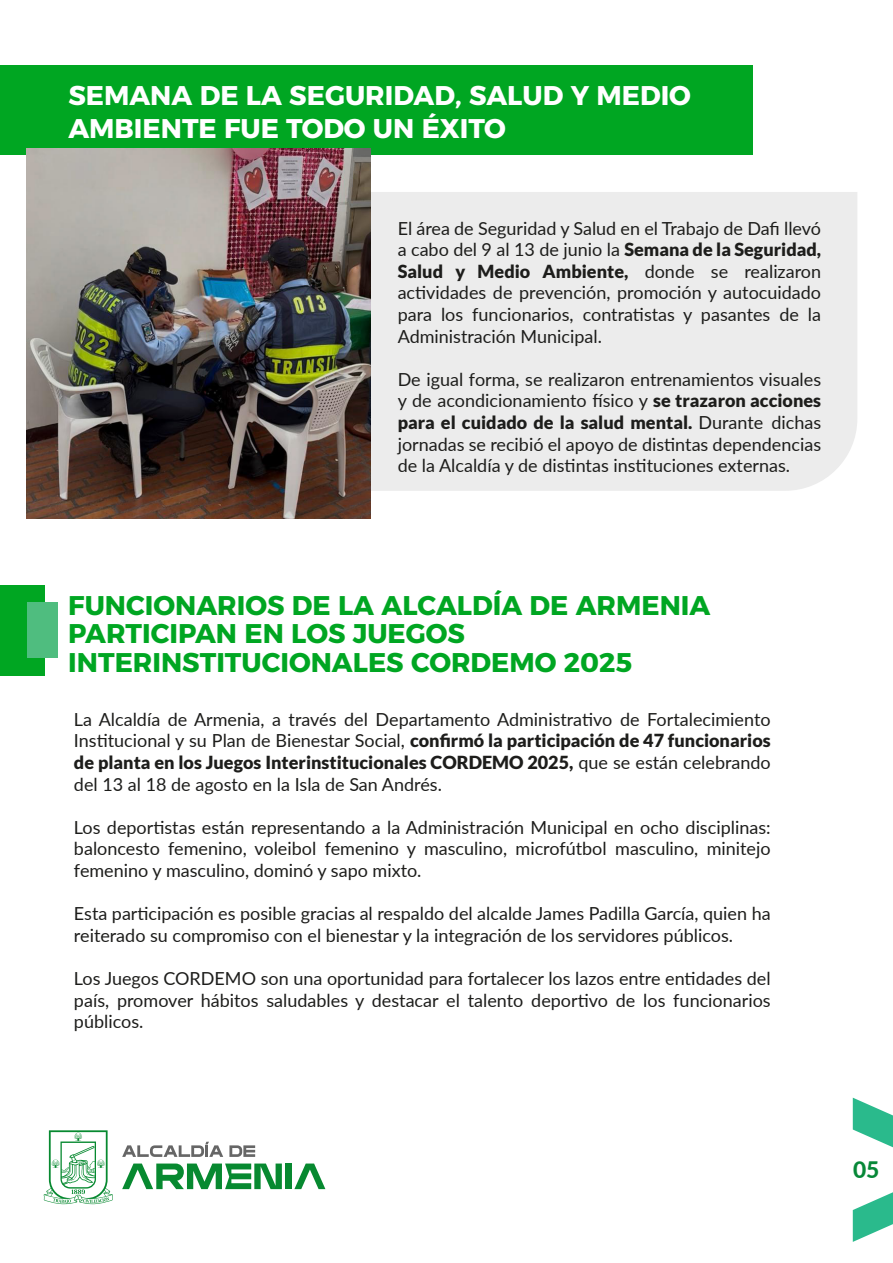
<style>
.page{position:relative;width:893px;height:1263px;background:#fff}
.page>*{position:absolute;margin:0;border:0;box-sizing:border-box;transform-origin:0 0}
.t1{font:700 27px/28.5px "Alexandria";color:#00a622}
.t2{font:700 27px/32.4px "Alexandria";color:#fff}
.t3{font:800 22.8px "Lato";color:#078838}
.t4{font:18px/21.6px "Lato";color:#1d1d1b;text-align:justify}
.s1{font-weight:900}
</style>
<div class="page">
<svg style="left:122px;top:1163px;width:160px;height:26px"></svg>
<div style="left:285px;top:1163px;width:6px;height:26px;background:#078930"></div>
<svg style="left:294px;top:1163px;width:31px;height:26px"></svg>
<svg style="left:122px;top:1142px;width:101px;height:15px"></svg>
<svg style="left:229px;top:1145px;width:26px;height:12px"></svg>
<svg style="left:44px;top:1130px;width:69px;height:74px"></svg>
<svg style="left:853px;top:1098px;width:39px;height:144px"></svg>
<div style="left:370px;top:192px;width:487px;height:299px;background:#ececec"></div>
<div style="left:0;top:66px;width:753px;height:89px;background:#00a622"></div>
<div style="left:0;top:585px;width:44px;height:91px;background:#00a622"></div>
<div style="left:27px;top:603px;width:31px;height:55px;background:#4fbd7f"></div>
<img style="left:27px;top:149px;width:343px;height:370px">
<h1 class="t2" style="left:68px;top:80px;width:624px">SEMANA DE LA SEGURIDAD, SALUD Y MEDIO<br>AMBIENTE FUE TODO UN ÉXITO</h1>
<p class="t4" style="left:398px;top:216px;width:425px">El área de Seguridad y Salud en el Trabajo de Dafi llevó a cabo del 9 al 13 de junio la <span class="s1">Semana de la Seguridad, Salud y Medio Ambiente,</span> donde se realizaron actividades de prevención, promoción y autocuidado para los funcionarios, contratistas y pasantes de la Administración Municipal.</p>
<p class="t4" style="left:398px;top:368px;width:425px">De igual forma, se realizaron entrenamientos visuales y de acondicionamiento físico y <span class="s1">se trazaron acciones para el cuidado de la salud mental.</span> Durante dichas jornadas se recibió el apoyo de distintas dependencias de la Alcaldía y de distintas instituciones externas.</p>
<h1 class="t1" style="left:68px;top:591px;width:644px">FUNCIONARIOS DE LA ALCALDÍA DE ARMENIA<br>PARTICIPAN EN LOS JUEGOS<br>INTERINSTITUCIONALES CORDEMO 2025</h1>
<p class="t4" style="left:74px;top:707px;width:698px">La Alcaldía de Armenia, a través del Departamento Administrativo de Fortalecimiento Institucional y su Plan de Bienestar Social, <span class="s1">confirmó la participación de 47 funcionarios de planta en los Juegos Interinstitucionales CORDEMO 2025,</span> que se están celebrando del 13 al 18 de agosto en la Isla de San Andrés.</p>
<p class="t4" style="left:74px;top:815px;width:698px">Los deportistas están representando a la Administración Municipal en ocho disciplinas: baloncesto femenino, voleibol femenino y masculino, microfútbol masculino, minitejo femenino y masculino, dominó y sapo mixto.</p>
<p class="t4" style="left:74px;top:902px;width:698px">Esta participación es posible gracias al respaldo del alcalde James Padilla García, quien ha reiterado su compromiso con el bienestar y la integración de los servidores públicos.</p>
<p class="t4" style="left:74px;top:967px;width:698px">Los Juegos CORDEMO son una oportunidad para fortalecer los lazos entre entidades del país, promover hábitos saludables y destacar el talento deportivo de los funcionarios públicos.</p>
<p class="t3" style="left:853px;top:1152px;width:28px">05</p>
</div>
